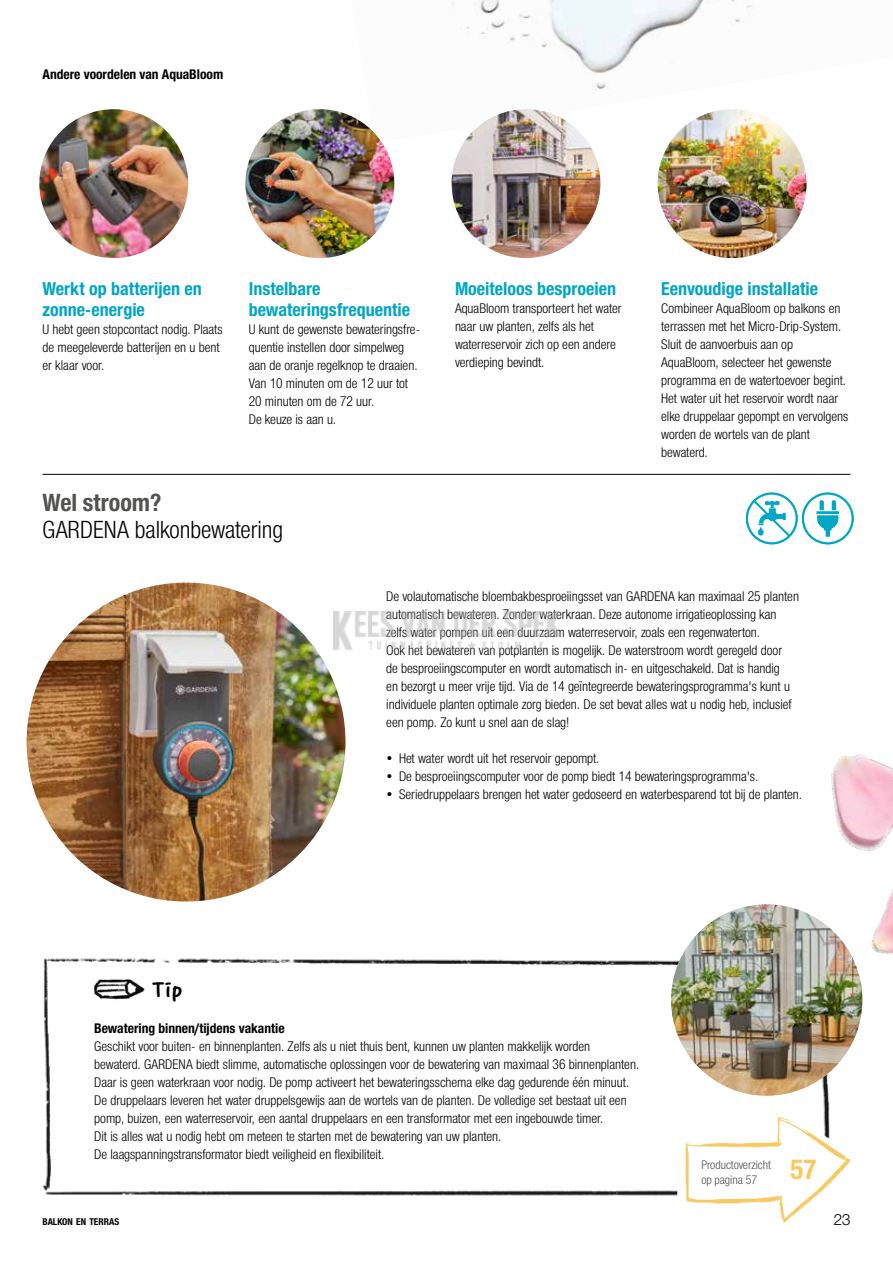
<style>
.page{position:relative;width:893px;height:1263px;background:#fff}
.page>*{position:absolute;margin:0;border:0;box-sizing:border-box;transform-origin:0 0}
.t1{font:700 27px "Gardena Sans Cond";color:#f5c95e}
.t2{font:24px "Gardena Sans Cond";color:#000}
.t3{font:700 24px "Gardena Sans Cond";color:#525251}
.t4{font:700 21px "Core Narae Pro";color:#000}
.t5{font:700 18px/21px "Gardena Sans Cond";color:#00a6c4}
.t6{font:15px "Gardena Sans";color:#000}
.t7{font:13.5px/18px "Gardena Sans Cond";color:#000}
.t8{font:700 13.5px "Gardena Sans Cond";color:#000}
.t9{font:12px/15px "Gardena Sans Cond";color:#525251}
.t10{font:700 9.45px "Gardena Sans Cond";color:#000}
</style>
<div class="page">
<img style="left:43px;top:889px;width:815px;height:307px">
<img style="left:714px;top:753px;width:179px;height:275px">
<img style="left:350px;top:0;width:444px;height:142px">
<img style="left:27px;top:583px;width:318px;height:318px;border-radius:159px">
<svg style="left:747px;top:494px;width:50px;height:49px"></svg>
<div style="left:746px;top:493px;width:52px;height:51px;border:2px solid #00a6c4;border-radius:50%"></div>
<svg style="left:751px;top:498px;width:41px;height:40px"></svg>
<svg style="left:803px;top:494px;width:50px;height:49px"></svg>
<hr style="left:43px;top:474px;width:807px;height:1px;background:#000">
<img style="left:245px;top:109px;width:149px;height:149px;border-radius:74px">
<img style="left:39px;top:109px;width:149px;height:149px;border-radius:74px">
<img style="left:452px;top:109px;width:148px;height:149px;border-radius:74px">
<img style="left:658px;top:109px;width:148px;height:149px;border-radius:74px">
<svg style="left:677px;top:1105px;width:181px;height:118px"></svg>
<img style="left:685px;top:1117px;width:166px;height:105px">
<img style="left:94px;top:975px;width:52px;height:26px">
<img style="left:671px;top:904px;width:191px;height:192px;border-radius:96px">
<img style="left:334px;top:612px;width:225px;height:38px">
<p class="t8" style="left:43px;top:64px;width:182px">Andere voordelen van AquaBloom</p>
<h3 class="t5" style="left:43px;top:277px;width:161px">Werkt op batterijen en zonne-energie</h3>
<p class="t7" style="left:43px;top:319px;width:182px">U hebt geen stopcontact nodig. Plaats de meegeleverde batterijen en u bent er klaar voor.</p>
<h3 class="t5" style="left:249px;top:277px;width:163px">Instelbare bewateringsfrequentie</h3>
<p class="t7" style="left:249px;top:319px;width:173px">U kunt de gewenste bewateringsfre&shy;quentie instellen door simpelweg aan de oranje regelknop te draaien.<br>Van 10 minuten om de 12 uur tot<br>20 minuten om de 72 uur.<br>De keuze is aan u.</p>
<h2 class="t3" style="left:43px;top:485px;width:121px">Wel stroom?</h2>
<h2 class="t2" style="left:43px;top:512px;width:242px">GARDENA balkonbewatering</h2>
<h3 class="t5" style="left:455px;top:277px;width:163px">Moeiteloos besproeien</h3>
<p class="t7" style="left:455px;top:298px;width:168px">AquaBloom transporteert het water naar uw planten, zelfs als het waterreservoir zich op een andere verdieping bevindt.</p>
<h3 class="t5" style="left:661px;top:277px;width:158px">Eenvoudige installatie</h3>
<p class="t7" style="left:661px;top:298px;width:189px">Combineer AquaBloom op balkons en terrassen met het Micro-Drip-System.<br>Sluit de aanvoerbuis aan op<br>AquaBloom, selecteer het gewenste programma en de watertoevoer begint.<br>Het water uit het reservoir wordt naar elke druppelaar gepompt en vervolgens worden de wortels van de plant bewaterd.</p>
<p class="t7" style="left:386px;top:586px;width:414px">De volautomatische bloembakbesproeiingsset van GARDENA kan maximaal 25 planten automatisch bewateren. Zonder waterkraan. Deze autonome irrigatieoplossing kan zelfs water pompen uit een duurzaam waterreservoir, zoals een regenwaterton.<br>Ook het bewateren van potplanten is mogelijk. De waterstroom wordt geregeld door<br>de besproeiingscomputer en wordt automatisch in- en uitgeschakeld. Dat is handig<br>en bezorgt u meer vrije tijd. Via de 14 geïntegreerde bewateringsprogramma's kunt u individuele planten optimale zorg bieden. De set bevat alles wat u nodig heb, inclusief een pomp. Zo kunt u snel aan de slag!</p>
<p class="t7" style="left:386px;top:748px;width:215px">• Het water wordt uit het reservoir gepompt.</p>
<p class="t7" style="left:386px;top:766px;width:374px">• De besproeiingscomputer voor de pomp biedt 14 bewateringsprogramma's.</p>
<p class="t7" style="left:386px;top:784px;width:417px">• Seriedruppelaars brengen het water gedoseerd en waterbesparend tot bij de planten.</p>
<h3 class="t4" style="left:152px;top:974px;width:32px">Tip</h3>
<p class="t8" style="left:94px;top:1018px;width:192px">Bewatering binnen/tijdens vakantie</p>
<p class="t7" style="left:94px;top:1036px;width:546px">Geschikt voor buiten- en binnenplanten. Zelfs als u niet thuis bent, kunnen uw planten makkelijk worden bewaterd. GARDENA biedt slimme, automatische oplossingen voor de bewatering van maximaal 36 binnenplanten.<br>Daar is geen waterkraan voor nodig. De pomp activeert het bewateringsschema elke dag gedurende één minuut.<br>De druppelaars leveren het water druppelsgewijs aan de wortels van de planten. De volledige set bestaat uit een pomp, buizen, een waterreservoir, een aantal druppelaars en een transformator met een ingebouwde timer.<br>Dit is alles wat u nodig hebt om meteen te starten met de bewatering van uw planten.<br>De laagspanningstransformator biedt veiligheid en flexibiliteit.</p>
<p class="t9" style="left:701px;top:1156px;width:71px">Productoverzicht op pagina 57</p>
<h1 class="t1" style="left:791px;top:1151px;width:27px">57</h1>
<p class="t10" style="left:43px;top:1215px;width:78px">BALKON EN TERRAS</p>
<p class="t6" style="left:834px;top:1209px;width:18px">23</p>
</div>
